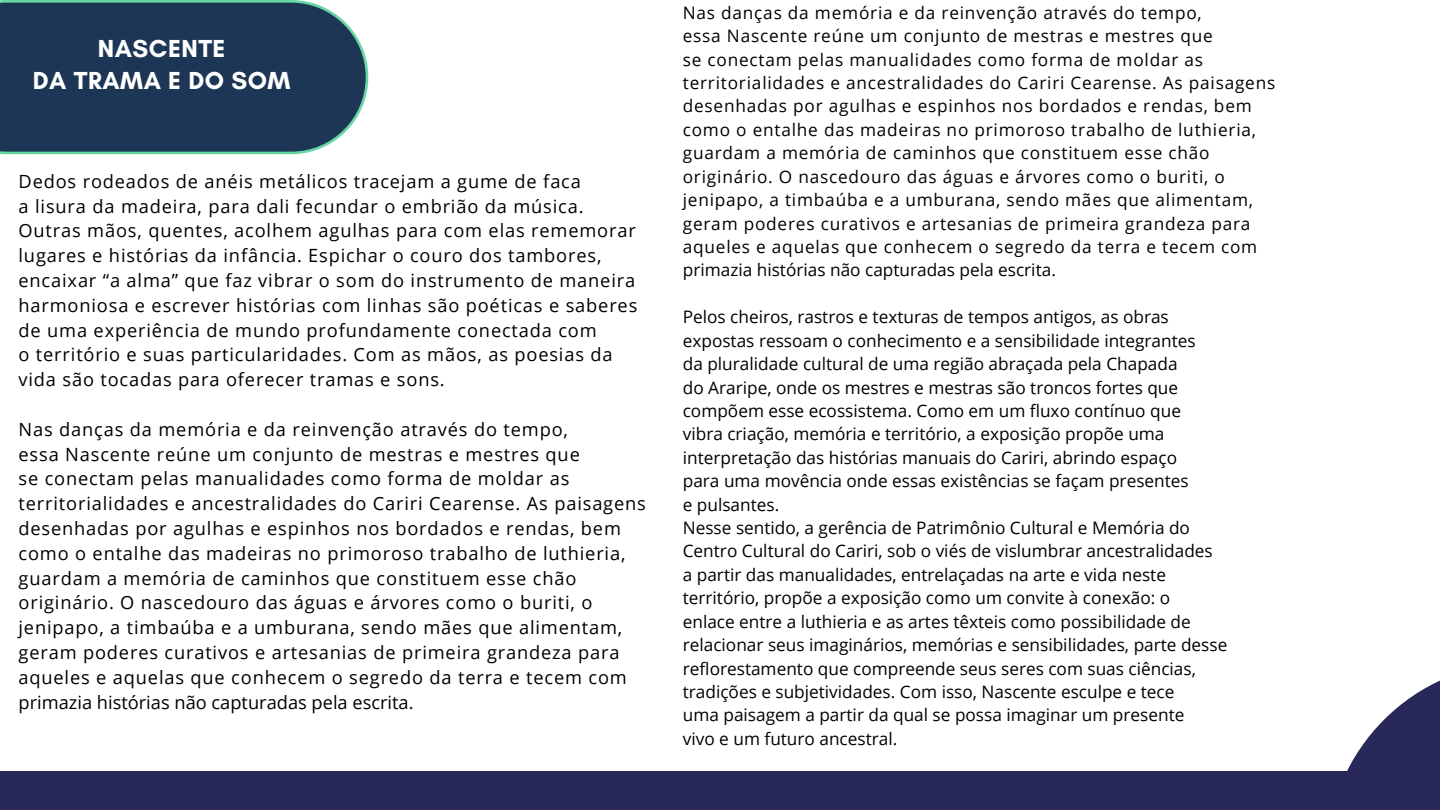
<style>
.page{position:relative;width:1440px;height:810px;background:#fff}
.page>*{position:absolute;margin:0;border:0;box-sizing:border-box;transform-origin:0 0}
.t1{font:700 25.1px/32.2px "Glacial Indifference";letter-spacing:.02em;color:#fff;text-align:center}
.t2{font:18.2px/24.8px "Open Sans";letter-spacing:.045em;color:#000}
.t3{font:17.2px/23.4px "Open Sans";color:#000}
.t4{font:17.2px/23.4px "Open Sans";letter-spacing:.045em;color:#000}
</style>
<div class="page">
<svg style="left:1327px;top:680px;width:113px;height:92px"></svg>
<div style="left:0;top:772px;width:1440px;height:38px;background:#282958"></div>
<svg style="left:0;top:0;width:368px;height:154px;background:#29445f"></svg>
<h1 class="t1" style="left:33px;top:32px;width:259px">NASCENTE<br>DA TRAMA E DO SOM</h1>
<p class="t2" style="left:19px;top:168px;width:620px">Dedos rodeados de anéis metálicos tracejam a gume de faca<br>a lisura da madeira, para dali fecundar o embrião da música.<br>Outras mãos, quentes, acolhem agulhas para com elas rememorar lugares e histórias da infância. Espichar o couro dos tambores, encaixar “a alma” que faz vibrar o som do instrumento de maneira harmoniosa e escrever histórias com linhas são poéticas e saberes de uma experiência de mundo profundamente conectada com<br>o território e suas particularidades. Com as mãos, as poesias da vida são tocadas para oferecer tramas e sons.</p>
<p class="t2" style="left:19px;top:416px;width:629px">Nas danças da memória e da reinvenção através do tempo,<br>essa Nascente reúne um conjunto de mestras e mestres que<br>se conectam pelas manualidades como forma de moldar as territorialidades e ancestralidades do Cariri Cearense. As paisagens desenhadas por agulhas e espinhos nos bordados e rendas, bem como o entalhe das madeiras no primoroso trabalho de luthieria, guardam a memória de caminhos que constituem esse chão originário. O nascedouro das águas e árvores como o buriti, o jenipapo, a timbaúba e a umburana, sendo mães que alimentam, geram poderes curativos e artesanias de primeira grandeza para aqueles e aquelas que conhecem o segredo da terra e tecem com primazia histórias não capturadas pela escrita.</p>
<p class="t4" style="left:683px;top:0;width:594px">Nas danças da memória e da reinvenção através do tempo,<br>essa Nascente reúne um conjunto de mestras e mestres que<br>se conectam pelas manualidades como forma de moldar as territorialidades e ancestralidades do Cariri Cearense. As paisagens desenhadas por agulhas e espinhos nos bordados e rendas, bem como o entalhe das madeiras no primoroso trabalho de luthieria, guardam a memória de caminhos que constituem esse chão originário. O nascedouro das águas e árvores como o buriti, o jenipapo, a timbaúba e a umburana, sendo mães que alimentam, geram poderes curativos e artesanias de primeira grandeza para aqueles e aquelas que conhecem o segredo da terra e tecem com primazia histórias não capturadas pela escrita.</p>
<p class="t3" style="left:683px;top:305px;width:546px">Pelos cheiros, rastros e texturas de tempos antigos, as obras expostas ressoam o conhecimento e a sensibilidade integrantes<br>da pluralidade cultural de uma região abraçada pela Chapada<br>do Araripe, onde os mestres e mestras são troncos fortes que compõem esse ecossistema. Como em um fluxo contínuo que<br>vibra criação, memória e território, a exposição propõe uma interpretação das histórias manuais do Cariri, abrindo espaço<br>para uma movência onde essas existências se façam presentes<br>e pulsantes.<br>Nesse sentido, a gerência de Patrimônio Cultural e Memória do Centro Cultural do Cariri, sob o viés de vislumbrar ancestralidades<br>a partir das manualidades, entrelaçadas na arte e vida neste território, propõe a exposição como um convite à conexão: o<br>enlace entre a luthieria e as artes têxteis como possibilidade de relacionar seus imaginários, memórias e sensibilidades, parte desse reflorestamento que compreende seus seres com suas ciências, tradições e subjetividades. Com isso, Nascente esculpe e tece<br>uma paisagem a partir da qual se possa imaginar um presente<br>vivo e um futuro ancestral.</p>
</div>
